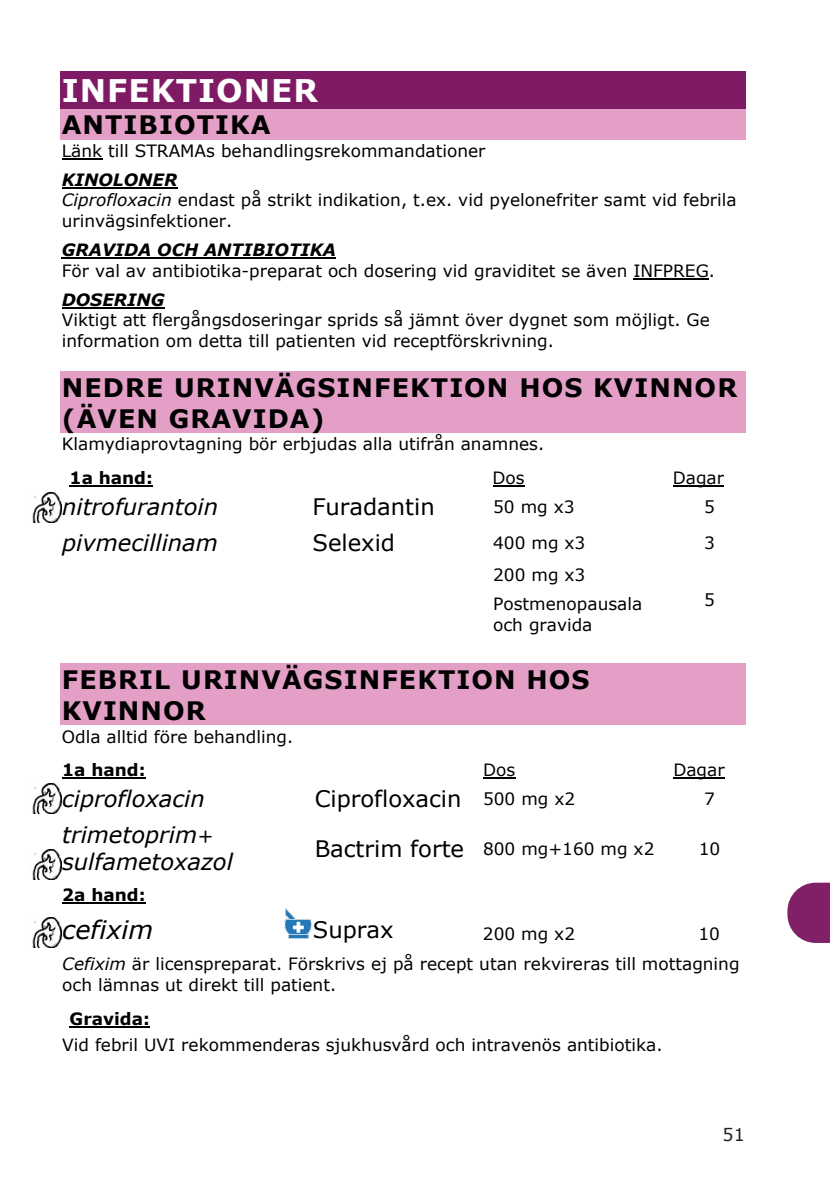
<style>
.page{position:relative;width:830px;height:1184px;background:#fff}
.page>*{position:absolute;margin:0;border:0;box-sizing:border-box;transform-origin:0 0}
.t1{font:700 31.25px "Verdana";letter-spacing:.03em;color:#fff}
.t2{font:700 25.5px/30.8px "Verdana";letter-spacing:.04em;color:#000001}
.t3{font:italic 25.5px "Verdana";color:#000001}
.t4{font:italic 22.75px/27.5px "Verdana";letter-spacing:-.005em;color:#000001}
.t5{font:22.75px "Verdana";letter-spacing:-.005em;color:#000001}
.t6{font:17.5px "Verdana";color:#231f20}
.t7{font:17px/20.5px "Verdana";color:#000001}
.t8{font:italic 700 17px "Verdana";color:#000001}
.t9{font:700 17px "Verdana";color:#000001}
.s1{font-weight:700;font-style:italic}
.s2{font-style:italic}
.s3{font-size:17px}
.s4{font-size:19.75px}
.s5{font-size:22.75px}
</style>
<div class="page">
<div style="left:60px;top:71px;width:685px;height:38px;background:#7f1b65"></div>
<div style="left:60px;top:109px;width:685px;height:30px;background:#e39fc6"></div>
<hr style="left:62px;top:158px;width:40px;height:1px;background:#000001">
<hr style="left:62px;top:187px;width:115px;height:2px;background:#000001">
<hr style="left:62px;top:257px;width:274px;height:2px;background:#000001">
<hr style="left:633px;top:278px;width:75px;height:1px;background:#000001">
<hr style="left:62px;top:307px;width:102px;height:1px;background:#000001">
<div style="left:60px;top:371px;width:685px;height:31px;background:#e39fc6"></div>
<div style="left:60px;top:402px;width:685px;height:31px;background:#e39fc6"></div>
<hr style="left:70px;top:485px;width:83px;height:1px;background:#000001">
<hr style="left:492px;top:485px;width:32px;height:1px;background:#000001">
<hr style="left:673px;top:485px;width:50px;height:1px;background:#000001">
<div style="left:60px;top:663px;width:685px;height:31px;background:#e39fc6"></div>
<div style="left:60px;top:694px;width:685px;height:31px;background:#e39fc6"></div>
<hr style="left:62px;top:777px;width:83px;height:2px;background:#000001">
<hr style="left:482px;top:777px;width:33px;height:1px;background:#000001">
<hr style="left:673px;top:777px;width:51px;height:1px;background:#000001">
<hr style="left:62px;top:902px;width:83px;height:1px;background:#000001">
<hr style="left:70px;top:1025px;width:80px;height:2px;background:#000001">
<img style="left:32px;top:492px;width:30px;height:30px">
<img style="left:32px;top:783px;width:30px;height:30px">
<img style="left:32px;top:849px;width:30px;height:30px">
<img style="left:32px;top:917px;width:30px;height:30px">
<img style="left:284px;top:908px;width:27px;height:30px">
<svg style="left:787px;top:882px;width:42px;height:61px;background:#94437f"></svg>
<h1 class="t1" style="left:62px;top:68px;width:257px">INFEKTIONER</h1>
<h2 class="t2" style="left:62px;top:109px;width:210px">ANTIBIOTIKA</h2>
<p class="t7" style="left:62px;top:140px;width:425px">Länk till STRAMAs behandlingsrekommandationer</p>
<p class="t7" style="left:62px;top:169px;width:676px"><span class="s1">KINOLONER<br></span><span class="s2">Ciprofloxacin</span> endast på strikt indikation, t.ex. vid pyelonefriter samt vid febrila urinvägsinfektioner.</p>
<p class="t8" style="left:62px;top:238px;width:275px">GRAVIDA OCH ANTIBIOTIKA</p>
<p class="t7" style="left:62px;top:260px;width:654px">För val av antibiotika-preparat och dosering vid graviditet se även INFPREG.</p>
<p class="t8" style="left:62px;top:287px;width:104px">DOSERING</p>
<p class="t7" style="left:62px;top:310px;width:649px">Viktigt att flergångsdoseringar sprids så jämnt över dygnet som möjligt. Ge information om detta till patienten vid receptförskrivning.</p>
<h2 class="t2" style="left:62px;top:371px;width:676px">NEDRE URINVÄGSINFEKTION HOS KVINNOR (ÄVEN GRAVIDA)</h2>
<p class="t7" style="left:62px;top:433px;width:483px">Klamydiaprovtagning bör erbjudas alla utifrån anamnes.</p>
<p class="t9" style="left:70px;top:465px;width:85px">1a hand:</p>
<p class="t7" style="left:492px;top:467px;width:34px">Dos</p>
<p class="t7" style="left:672px;top:467px;width:53px">Dagar</p>
<h3 class="t4" style="left:62px;top:492px;width:157px">nitrofurantoin</h3>
<h3 class="t5" style="left:312px;top:491px;width:123px">Furadantin</h3>
<p class="t7" style="left:493px;top:496px;width:83px">50 mg x3</p>
<p class="t7" style="left:703px;top:496px;width:12px">5</p>
<h3 class="t4" style="left:62px;top:528px;width:157px">pivmecillinam</h3>
<h3 class="t5" style="left:312px;top:526px;width:84px">Selexid</h3>
<p class="t7" style="left:493px;top:532px;width:94px">400 mg x3</p>
<p class="t7" style="left:703px;top:532px;width:12px">3</p>
<p class="t7" style="left:493px;top:560px;width:150px;line-height:29.2px">200 mg x3<br>Postmenopausala</p>
<p class="t7" style="left:493px;top:614px;width:101px">och gravida</p>
<p class="t7" style="left:703px;top:589px;width:12px">5</p>
<h2 class="t2" style="left:62px;top:663px;width:529px">FEBRIL URINVÄGSINFEKTION HOS<br>KVINNOR</h2>
<p class="t7" style="left:62px;top:726px;width:233px">Odla alltid före behandling.</p>
<p class="t9" style="left:62px;top:758px;width:85px">1a hand:</p>
<p class="t7" style="left:482px;top:759px;width:34px">Dos</p>
<p class="t7" style="left:673px;top:759px;width:53px">Dagar</p>
<h3 class="t4" style="left:62px;top:784px;width:144px">ciprofloxacin</h3>
<h3 class="t5" style="left:314px;top:783px;width:262px">Ciprofloxacin <span class="s3">500 mg x2</span></h3>
<p class="t7" style="left:703px;top:788px;width:12px">7</p>
<h3 class="t4" style="left:62px;top:820px;width:172px">trimetoprim<span class="s4">+ </span>sulfametoxazol</h3>
<p class="t7" style="left:314px;top:838px;width:341px"><span class="s5">Bactrim forte</span> 800 mg+160 mg x2</p>
<p class="t7" style="left:698px;top:838px;width:23px">10</p>
<p class="t9" style="left:62px;top:882px;width:85px">2a hand:</p>
<h2 class="t3" style="left:62px;top:912px;width:93px">cefixim</h2>
<h3 class="t5" style="left:313px;top:914px;width:82px">Suprax</h3>
<p class="t7" style="left:482px;top:923px;width:94px">200 mg x2</p>
<p class="t7" style="left:62px;top:918px;width:678px;line-height:30.2px;text-indent:636px">10<br><span class="s2">Cefixim</span> är licenspreparat. Förskrivs ej på recept utan rekvireras till mottagning</p>
<p class="t7" style="left:62px;top:974px;width:275px">och lämnas ut direkt till patient.</p>
<p class="t9" style="left:70px;top:1006px;width:82px">Gravida:</p>
<p class="t7" style="left:62px;top:1033px;width:601px">Vid febril UVI rekommenderas sjukhusvård och intravenös antibiotika.</p>
<p class="t6" style="left:722px;top:1123px;width:24px">51</p>
</div>
